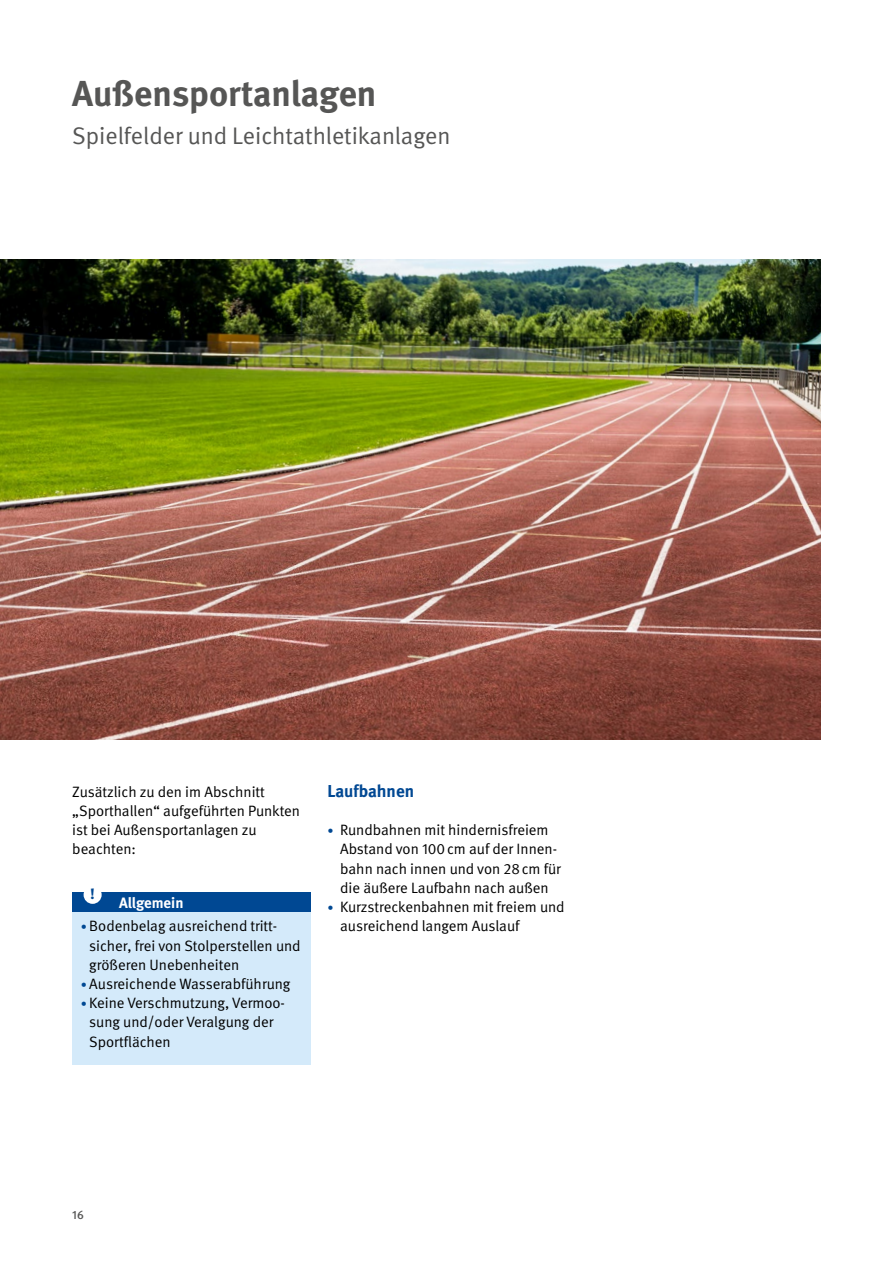
<style>
.page{position:relative;width:893px;height:1263px;background:#fff}
.page>*{position:absolute;margin:0;border:0;box-sizing:border-box;transform-origin:0 0}
.Überschriften_H1{font:700 36px "DGUV Meta";color:#565655}
.Überschriften_H1u{font:24px "DGUV Meta";color:#565655}
.Überschriften_H2{font:700 17.25px "DGUV Meta";color:#004893}
.Fließtext_FT{font:15px/19.2px "DGUV Meta";color:#000}
.Fließtext_STG_FT{font:15px/19.2px "DGUV Meta";color:#000}
.Fließtext_STG_Titel{font:700 15px "DGUV Meta";color:#fff}
.t1{font:700 15px "DGUV Meta Serif";color:#004893}
.t2{font:500 12px "DGUV Meta";color:#565655}
.s1{font-size:12px;color:#004893}
</style>
<div class="page">
<div style="left:72px;top:893px;width:238px;height:19px;background:#004893"></div>
<div style="left:72px;top:912px;width:238px;height:76px;background:#d4eafa"></div>
<div style="left:72px;top:970px;width:238px;height:37px;background:#d4eafa"></div>
<div style="left:72px;top:989px;width:238px;height:76px;background:#d4eafa"></div>
<img style="left:0;top:259px;width:821px;height:480px">
<div style="left:84px;top:886px;width:18px;height:18px;background:#fff;border-radius:50%"></div>
<h1 class="Überschriften_H1" style="left:72px;top:72px;width:306px">Außensportanlagen</h1>
<h1 class="Überschriften_H1u" style="left:72px;top:122px;width:380px">Spielfelder und Leichtathletikanlagen</h1>
<p class="Fließtext_FT" style="left:72px;top:782px;width:229px">Zusätzlich zu den im Abschnitt „Sporthallen“ aufgeführten Punkten ist bei Außensportanlagen zu beachten:</p>
<p class="t1" style="left:90px;top:885px;width:6px">!</p>
<p class="Fließtext_STG_Titel" style="left:119px;top:893px;width:66px">Allgemein</p>
<p class="Fließtext_STG_FT" style="left:89px;top:917px;width:213px;text-indent:-9px"><span class="s1">•</span> Bodenbelag ausreichend tritt&shy;sicher, frei von Stolperstellen und größeren Unebenheiten</p>
<p class="Fließtext_STG_FT" style="left:81px;top:974px;width:211px"><span class="s1">•</span> Ausreichende Wasserabführung</p>
<p class="Fließtext_STG_FT" style="left:89px;top:994px;width:197px;text-indent:-9px"><span class="s1">•</span> Keine Verschmutzung, Vermoo&shy;sung und/oder Veralgung der<br>Sportflächen</p>
<h2 class="Überschriften_H2" style="left:327px;top:781px;width:88px">Laufbahnen</h2>
<p class="Fließtext_FT" style="left:340px;top:821px;width:222px;text-indent:-13px"><span class="s1">•</span> Rundbahnen mit hindernisfreiem<br>Abstand von 100cm auf der Innen&shy;bahn nach innen und von 28cm für die äußere Laufbahn nach außen</p>
<p class="Fließtext_FT" style="left:340px;top:898px;width:226px;text-indent:-13px"><span class="s1">•</span> Kurzstreckenbahnen mit freiem und ausreichend langem Auslauf</p>
<p class="t2" style="left:72px;top:1208px;width:13px">16</p>
</div>
